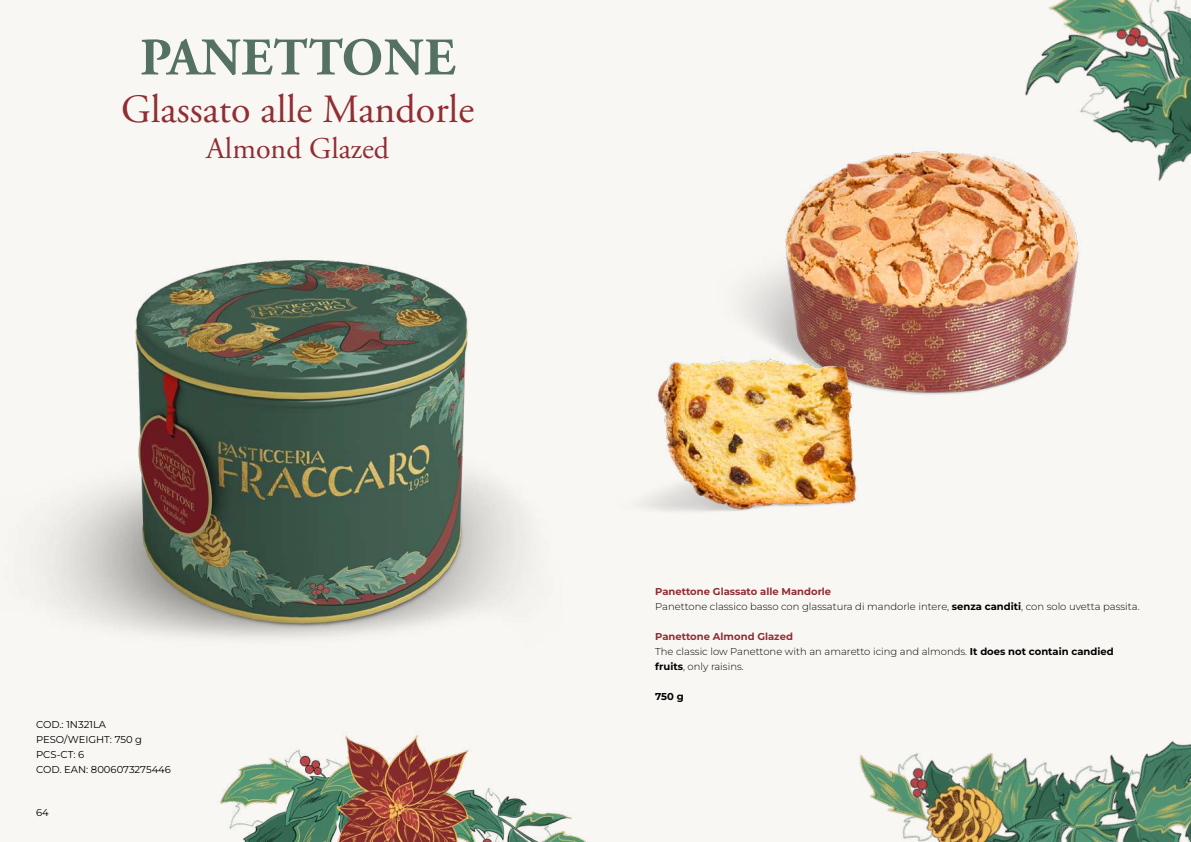
<style>
.page{position:relative;width:1191px;height:842px;background:#f9f7f4}
.page>*{position:absolute;margin:0;border:0;box-sizing:border-box;transform-origin:0 0}
.t1{font:700 52.8px "Adobe Garamond Pro";letter-spacing:.015em;color:#557162}
.t2{font:40px "Adobe Garamond Pro";color:#912e33}
.t3{font:30px "Adobe Garamond Pro";color:#912e33}
.t4{font:300 10px/15px "Montserrat";color:#000}
.t5{font:10px/15px "Montserrat";color:#000}
.t6{font:700 10px "Montserrat";color:#000}
.s1{font-weight:700;color:#912e33}
.s2{font-weight:700}
</style>
<div class="page">
<img style="left:44px;top:260px;width:482px;height:378px">
<img style="left:1046px;top:0;width:145px;height:181px">
<img style="left:859px;top:741px;width:332px;height:101px">
<img style="left:219px;top:735px;width:367px;height:107px">
<img style="left:748px;top:50px;width:397px;height:345px">
<img style="left:643px;top:290px;width:248px;height:222px">
<h1 class="t1" style="left:140px;top:27px;width:317px">PANETTONE</h1>
<h2 class="t2" style="left:121px;top:86px;width:355px">Glassato alle Mandorle</h2>
<h3 class="t3" style="left:206px;top:131px;width:184px">Almond Glazed</h3>
<p class="t5" style="left:36px;top:716px;width:136px">COD.: 1N321LA<br>PESO/WEIGHT: 750 g<br>PCS-CT: 6<br>COD. EAN: 8006073275446</p>
<p class="t5" style="left:36px;top:804px;width:14px">64</p>
<p class="t4" style="left:655px;top:584px;width:486px"><span class="s1">Panettone Glassato alle Mandorle<br></span>Panettone classico basso con glassatura di mandorle intere, <span class="s2">senza canditi</span>, con solo uvetta passita.</p>
<p class="t4" style="left:655px;top:629px;width:460px"><span class="s1">Panettone Almond Glazed<br></span>The classic low Panettone with an amaretto icing and almonds. <span class="s2">It does not contain candied fruits</span>, only raisins.</p>
<p class="t6" style="left:655px;top:690px;width:30px">750 g</p>
</div>
